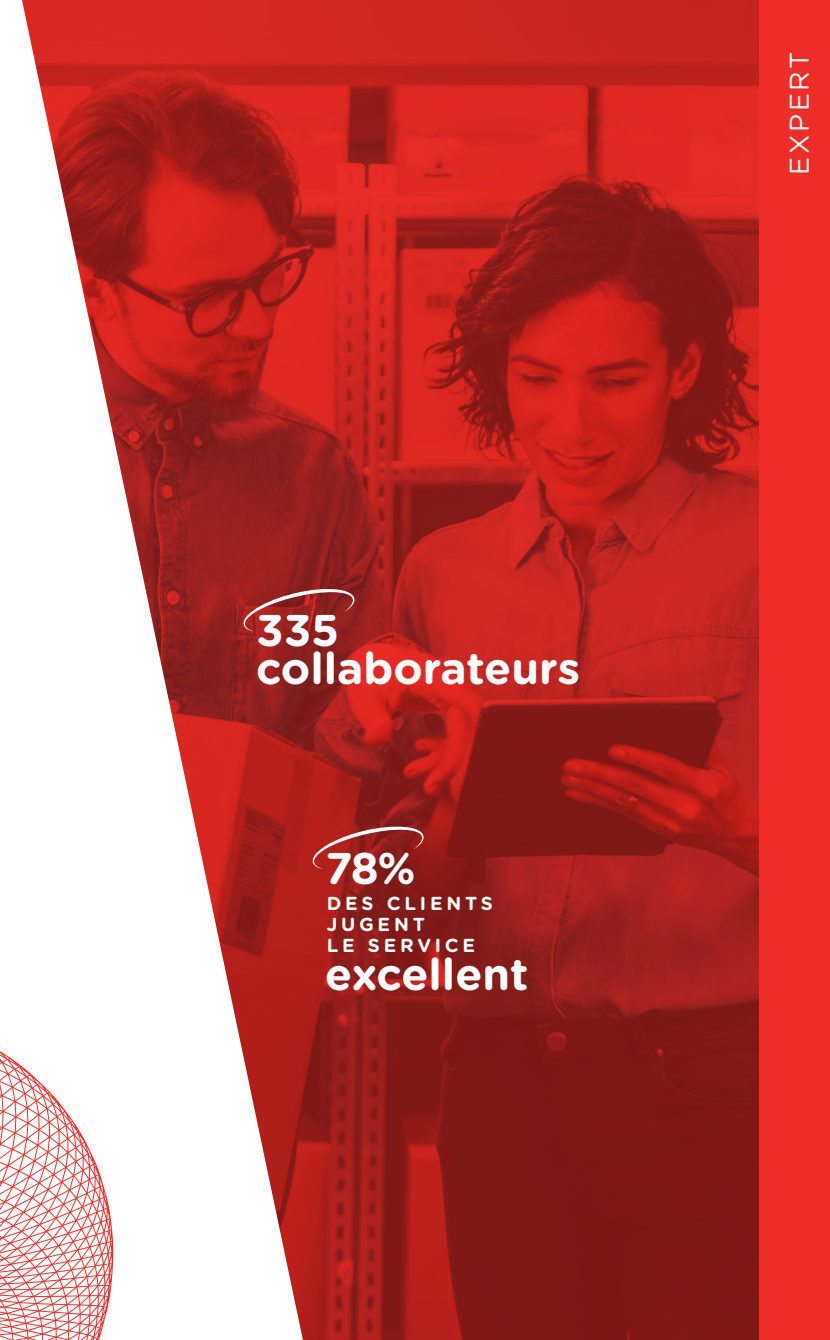
<style>
.page{position:relative;width:830px;height:1340px;background:#fff}
.page>*{position:absolute;margin:0;border:0;box-sizing:border-box;transform-origin:0 0}
.t1{font:700 44.32px/38.2px "Gotham Rounded";color:#fff}
.t2{font:27px "Gotham Rounded";letter-spacing:.1em;color:#fff}
.t3{font:700 18.9px/20.7px "Gotham Rounded";letter-spacing:.2em;color:#fff}
</style>
<div class="page">
<img style="left:22px;top:0;width:737px;height:1339px">
<div style="left:759px;top:0;width:70px;height:1339px;background:#ee2d28"></div>
<svg style="left:0;top:1001px;width:113px;height:338px"></svg>
<svg style="left:243px;top:589px;width:111px;height:42px"></svg>
<svg style="left:312px;top:826px;width:111px;height:43px"></svg>
<p class="t1" style="left:256px;top:609px;width:325px">335 collaborateurs</p>
<p class="t1" style="left:325px;top:847px;width:92px">78%</p>
<p class="t3" style="left:326px;top:892px;width:167px">DES CLIENTS<br>JUGENT<br>LE SERVICE</p>
<p class="t1" style="left:325px;top:953px;width:205px">excellent</p>
<p class="t2" style="left:780px;top:175px;width:125px;rotate:-90deg">EXPERT</p>
</div>
